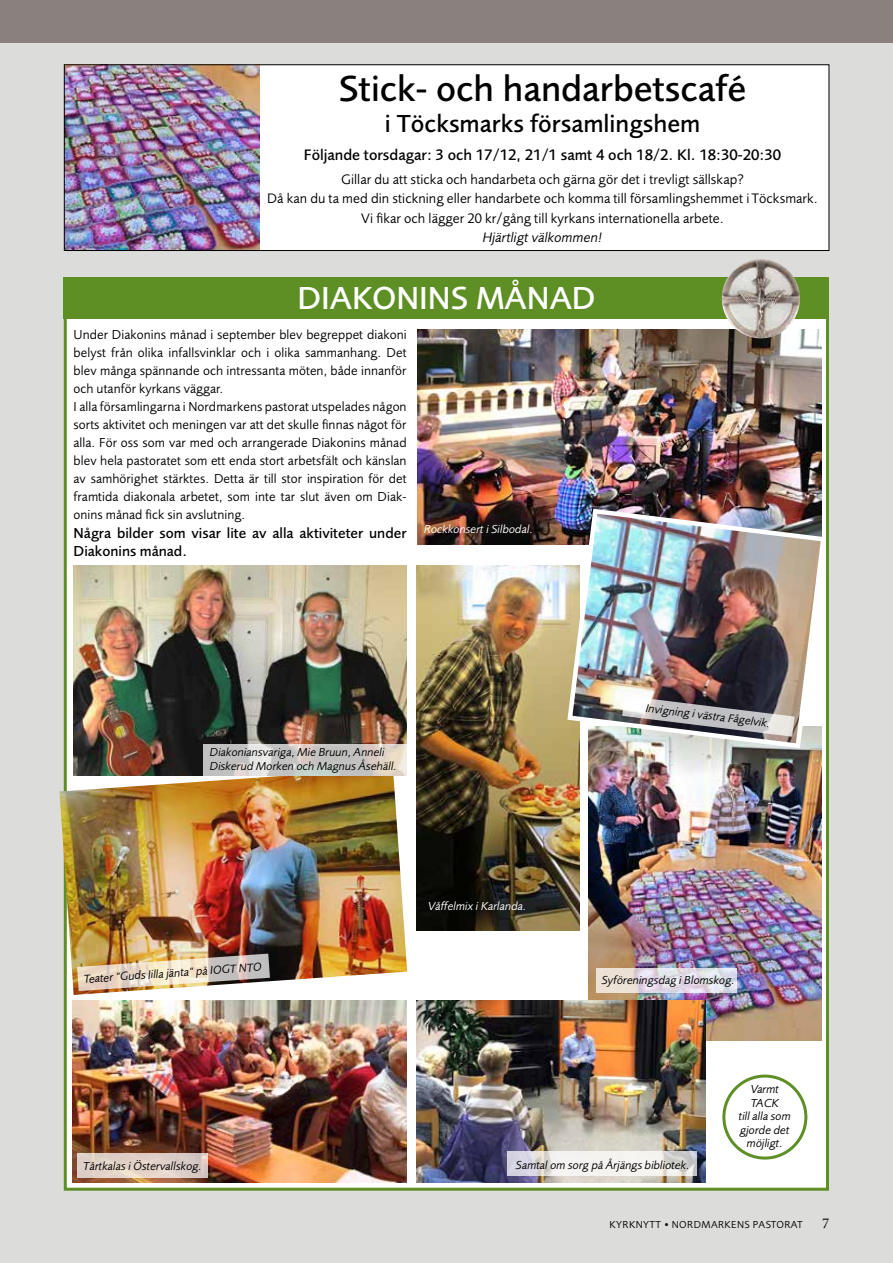
<style>
.page{position:relative;width:893px;height:1263px;background:#fff}
.page>*{position:absolute;margin:0;border:0;box-sizing:border-box;transform-origin:0 0}
.t1{font:500 37.5px "Foundry Sans";color:#000}
.t2{font:500 33px "Foundry Sans";letter-spacing:.14em;color:#fff}
.t3{font:500 25.5px "Foundry Sans";color:#000}
.t4{font:500 15.75px "Foundry Sans";color:#000}
.t5{font:500 15px/18px "Foundry Sans";color:#000}
.t6{font:15px "Minion";color:#000}
.t7{font:14.25px/19.5px "Foundry Sans";letter-spacing:.005em;color:#000;text-align:center}
.t8{font:italic 14.25px "Foundry Sans";letter-spacing:.005em;color:#000}
.t9{font:13.5px/18px "Foundry Sans";letter-spacing:.005em;color:#000}
.t10{font:italic 12px/13.5px "Foundry Sans";color:#000;text-align:center}
.t11{font:italic 12px "Foundry Sans";color:#fff}
.t12{font:10.5px "Foundry Sans";letter-spacing:.04em;color:#000}
</style>
<div class="page">
<div style="left:0;top:38px;width:893px;height:1225px;background:#dcdcdb"></div>
<div style="left:0;top:0;width:893px;height:43px;background:#8a817f"></div>
<div style="left:64px;top:277px;width:765px;height:914px;background:#fff;border:3px solid #5e8f25"></div>
<div style="left:64px;top:278px;width:762px;height:41px;background:#5e8f25"></div>
<div style="left:64px;top:65px;width:765px;height:185px;background:#fff"></div>
<img style="left:66px;top:66px;width:194px;height:183px">
<div style="left:64px;top:64px;width:765px;height:187px;border:1px solid #000"></div>
<img style="left:72px;top:1001px;width:335px;height:181px">
<img style="left:589px;top:751px;width:232px;height:289px">
<img style="left:416px;top:1001px;width:289px;height:181px">
<img style="left:416px;top:565px;width:164px;height:365px">
<svg style="left:507px;top:1152px;width:190px;height:24px;fill:#f4f3f0"></svg>
<svg style="left:77px;top:1153px;width:131px;height:24px;background:#dfd0c7"></svg>
<img style="left:59px;top:768px;width:348px;height:227px">
<img style="left:77px;top:953px;width:193px;height:38px">
<div style="left:722px;top:1074px;width:85px;height:85px;border:3px solid #5e8f25;border-radius:50%"></div>
<img style="left:74px;top:565px;width:333px;height:211px">
<svg style="left:203px;top:744px;width:204px;height:32px;background:#ceccc8"></svg>
<svg style="left:596px;top:969px;width:141px;height:24px;background:#e3dee2"></svg>
<img style="left:417px;top:329px;width:404px;height:215px">
<img style="left:722px;top:259px;width:78px;height:79px">
<img style="left:565px;top:506px;width:263px;height:245px">
<img style="left:622px;top:696px;width:173px;height:41px">
<h1 class="t1" style="left:339px;top:68px;width:409px">Stick- och handarbetscafé</h1>
<h3 class="t3" style="left:385px;top:109px;width:317px">i Töcksmarks församlingshem</h3>
<p class="t4" style="left:304px;top:146px;width:479px">Följande torsdagar: 3 och 17/12, 21/1 samt 4 och 18/2. Kl. 18:30-20:30</p>
<p class="t7" style="left:267px;top:169px;width:552px">Gillar du att sticka och handarbeta och gärna gör det i trevligt sällskap?<br>Då kan du ta med din stickning eller handarbete och komma till församlingshemmet i Töcksmark.<br>Vi fikar och lägger 20 kr/gång till kyrkans internationella arbete.</p>
<p class="t8" style="left:483px;top:229px;width:121px">Hjärtligt välkommen!</p>
<h2 class="t2" style="left:297px;top:280px;width:300px">Diako nins månad</h2>
<p class="t9" style="left:74px;top:326px;width:335px">Under Diakonins månad i september blev begreppet diakoni belyst från olika infallsvinklar och i olika sammanhang. Det blev många spännande och intressanta möten, både innanför och utanför kyrkans väggar.<br>I alla församlingarna i N ordmarkens pastorat utspelades någon sorts aktivitet och meningen var att det skulle finnas något för alla. För oss som var med och arrangerade Diakonins månad blev hela pastoratet som ett enda stort arbetsfält och känslan av samhörighet stärktes. Detta är till stor inspiration för det framtida diakonala arbetet, som inte tar slut även om Diak&shy;onins månad fick sin avslutning.</p>
<p class="t5" style="left:74px;top:524px;width:335px">N ågra bilder som visar lite av alla aktiviteter under<br>Diakonins månad.</p>
<p class="t11" style="left:424px;top:522px;width:110px">Rockkonsert i Silbodal.</p>
<p class="t10" style="left:210px;top:744px;width:189px;line-height:14.4px;text-align:left">Diakoniansvariga, Mie Bruun, Anneli<br>Diskerud Morken och Magnus Åsehäll.</p>
<p class="t11" style="left:428px;top:899px;width:100px">Våffelmix i Karlanda.</p>
<p class="t10" style="left:647px;top:701px;width:127px;rotate:7deg">Invigning i västra Fågelvik.</p>
<p class="t10" style="left:83px;top:972px;width:180px;rotate:-4deg">Teater ”Guds lilla jänta” på IOGT NTO</p>
<p class="t10" style="left:602px;top:973px;width:135px">Syföreningsdag i Blomskog.</p>
<p class="t10" style="left:739px;top:1083px;width:53px">Varmt<br>TACK<br>till alla som gjorde det möjligt.</p>
<p class="t10" style="left:83px;top:1160px;width:120px">Tårtkalas i Östervallskog.</p>
<p class="t10" style="left:516px;top:1158px;width:175px">Samtal om sorg på Årjängs bibliotek.</p>
<p class="t12" style="left:609px;top:1219px;width:195px">kyrknytt • N ORDMARKEN S PASTORAT</p>
<p class="t6" style="left:822px;top:1216px;width:9px">7</p>
</div>
